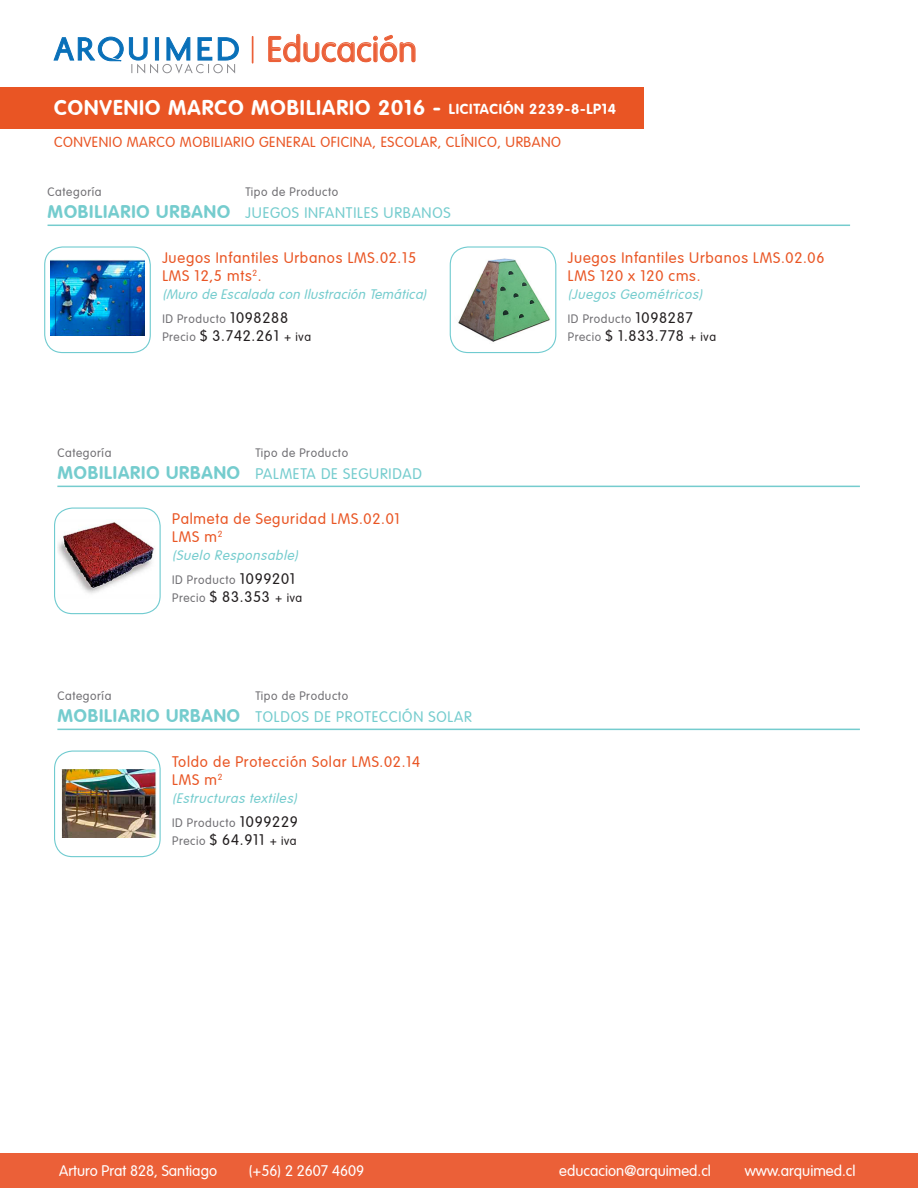
<style>
.page{position:relative;width:918px;height:1188px;background:#fff}
.page>*{position:absolute;margin:0;border:0;box-sizing:border-box;transform-origin:0 0}
.t1{font:300 35.25px "VAG Rounded";color:#eb6038}
.t2{font:700 21px "VAG Rounded";letter-spacing:.05em;color:#fff}
.t3{font:700 18px "VAG Rounded";letter-spacing:.05em;color:#75ccce}
.t4{font:300 15px "VAG Rounded";letter-spacing:.05em;color:#e95524}
.t5{font:300 15px "VAG Rounded";letter-spacing:.05em;color:#231f20}
.t6{font:300 15px "VAG Rounded";color:#fff}
.t7{font:300 15px "VAG Rounded";letter-spacing:.05em;color:#75ccce}
.t8{font:300 14.25px "VAG Rounded";letter-spacing:.035em;color:#e95524}
.t9{font:700 14.25px "VAG Rounded";letter-spacing:.05em;color:#fff}
.t10{font:italic 300 13.5px "VAG Rounded";color:#75ccce}
.t11{font:300 12px "VAG Rounded";letter-spacing:.05em;color:#717074}
.s1{font-size:15px;color:#231f20}
.s2{font-size:12px;color:#717074}
.s3{font-size:12px}
</style>
<div class="page">
<div style="left:0;top:1154px;width:918px;height:34px;background:#eb6038"></div>
<svg style="left:54px;top:37px;width:185px;height:37px"></svg>
<svg style="left:268px;top:34px;width:148px;height:29px"></svg>
<svg style="left:252px;top:37px;width:1px;height:26px"></svg>
<div style="left:0;top:87px;width:644px;height:41px;background:#e95524"></div>
<div style="left:54px;top:508px;width:107px;height:106px;border:1px solid #70cbd0;border-radius:18px"></div>
<img style="left:57px;top:522px;width:98px;height:72px">
<hr style="left:57px;top:486px;width:803px;height:1px;background:#75ccce">
<div style="left:54px;top:751px;width:107px;height:106px;border:1px solid #70cbd0;border-radius:18px"></div>
<img style="left:61px;top:769px;width:96px;height:69px">
<hr style="left:57px;top:729px;width:803px;height:1px;background:#75ccce">
<hr style="left:48px;top:225px;width:802px;height:1px;background:#75ccce">
<div style="left:450px;top:246px;width:106px;height:107px;border:1px solid #70cbd0;border-radius:18px"></div>
<img style="left:458px;top:258px;width:92px;height:84px">
<div style="left:44px;top:246px;width:107px;height:107px;border:1px solid #70cbd0;border-radius:18px"></div>
<img style="left:50px;top:259px;width:95px;height:76px">
<p class="t1" style="left:267px;top:29px;width:152px">Educación</p>
<p class="t2" style="left:54px;top:96px;width:389px">CONVENIO MARCO MOBILIARIO 2016 -</p>
<p class="t8" style="left:54px;top:134px;width:509px">CONVENIO MARCO MOBILIARIO GENERAL OFICINA, ESCOLAR, CLÍNICO, URBANO</p>
<p class="t9" style="left:449px;top:101px;width:169px">LICITACIÓN 2239-8-LP14</p>
<p class="t11" style="left:48px;top:185px;width:55px">Categoría</p>
<p class="t3" style="left:48px;top:201px;width:184px">MOBILIARIO URBANO</p>
<p class="t11" style="left:246px;top:185px;width:94px">Tipo de Producto</p>
<p class="t7" style="left:246px;top:204px;width:207px">JUEGOS INFANTILES URBANOS</p>
<p class="t4" style="left:162px;top:249px;width:255px">Juegos Infantiles Urbanos LMS.02.15</p>
<p class="t4" style="left:162px;top:267px;width:101px">LMS 12,5 mts<sup>2</sup>.</p>
<p class="t10" style="left:162px;top:286px;width:269px">(Muro de Escalada con Ilustración Temática)</p>
<p class="t11" style="left:162px;top:311px;width:127px">ID Producto <span class="s1">1098288</span></p>
<p class="t5" style="left:162px;top:327px;width:150px"><span class="s2">Precio</span> $ 3.742.261 <span class="s3">+ iva</span></p>
<p class="t11" style="left:57px;top:446px;width:55px">Categoría</p>
<p class="t3" style="left:57px;top:462px;width:184px">MOBILIARIO URBANO</p>
<p class="t11" style="left:255px;top:446px;width:94px">Tipo de Producto</p>
<p class="t7" style="left:255px;top:465px;width:168px">PALMETA DE SEGURIDAD</p>
<p class="t4" style="left:172px;top:510px;width:229px">Palmeta de Seguridad LMS.02.01</p>
<p class="t4" style="left:172px;top:528px;width:52px">LMS m<sup>2</sup></p>
<p class="t10" style="left:172px;top:547px;width:131px">(Suelo Responsable)</p>
<p class="t11" style="left:172px;top:573px;width:124px">ID Producto <span class="s1">1099201</span></p>
<p class="t5" style="left:172px;top:588px;width:131px"><span class="s2">Precio</span> $ 83.353 <span class="s3">+ iva</span></p>
<p class="t11" style="left:57px;top:689px;width:55px">Categoría</p>
<p class="t3" style="left:57px;top:705px;width:184px">MOBILIARIO URBANO</p>
<p class="t11" style="left:255px;top:689px;width:94px">Tipo de Producto</p>
<p class="t7" style="left:255px;top:708px;width:218px">TOLDOS DE PROTECCIÓN SOLAR</p>
<p class="t4" style="left:172px;top:753px;width:250px">Toldo de Protección Solar LMS.02.14</p>
<p class="t4" style="left:172px;top:771px;width:52px">LMS m<sup>2</sup></p>
<p class="t10" style="left:172px;top:790px;width:129px">(Estructuras textiles)</p>
<p class="t11" style="left:172px;top:816px;width:127px">ID Producto <span class="s1">1099229</span></p>
<p class="t5" style="left:172px;top:831px;width:126px"><span class="s2">Precio</span> $ 64.911 <span class="s3">+ iva</span></p>
<p class="t4" style="left:568px;top:249px;width:258px">Juegos Infantiles Urbanos LMS.02.06</p>
<p class="t4" style="left:568px;top:267px;width:134px">LMS 120 x 120 cms.</p>
<p class="t10" style="left:568px;top:286px;width:139px">(Juegos Geométricos)</p>
<p class="t11" style="left:568px;top:311px;width:127px">ID Producto <span class="s1">1098287</span></p>
<p class="t5" style="left:568px;top:327px;width:150px"><span class="s2">Precio</span> $ 1.833.778 <span class="s3">+ iva</span></p>
<p class="t6" style="left:59px;top:1163px;width:159px">Arturo Prat 828, Santiago</p>
<p class="t6" style="left:249px;top:1163px;width:117px">(+56) 2 2607 4609</p>
<p class="t6" style="left:559px;top:1163px;width:153px">educacion@arquimed.cl</p>
<p class="t6" style="left:745px;top:1163px;width:112px">www.arquimed.cl</p>
</div>
